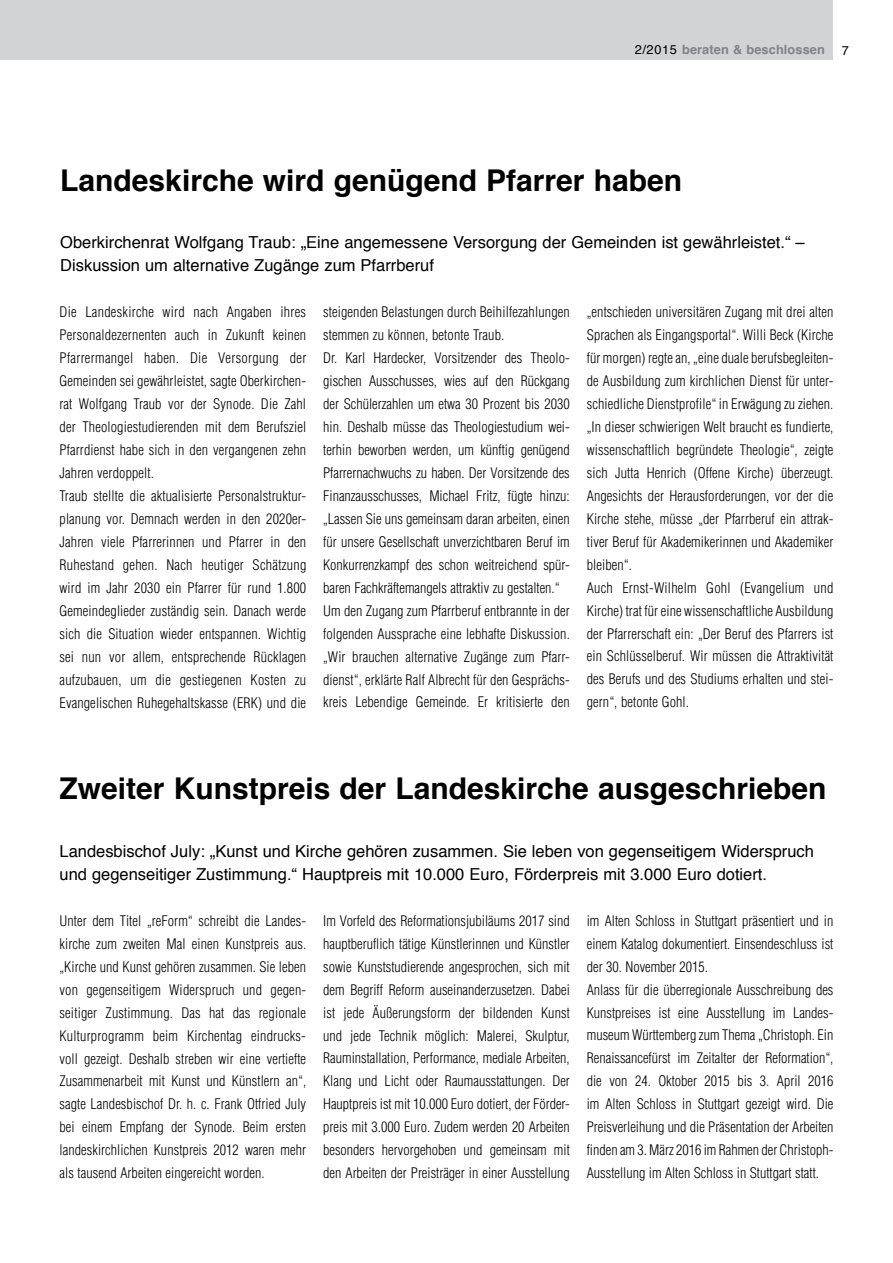
<style>
.page{position:relative;width:893px;height:1263px;background:#fff}
.page>*{position:absolute;margin:0;border:0;box-sizing:border-box;transform-origin:0 0}
.t1{font:700 30px "Helvetica";color:#000}
.t2{font:16.5px/23px "Helvetica";color:#000}
.t3{font:300 condensed 14.25px/23px "Helvetica LT Std";letter-spacing:.005em;color:#000}
.t4{font:700 12.75px "Helvetica";letter-spacing:.01em;color:#808285}
.t5{font:12.75px "Helvetica";color:#000}
.s1{font-weight:400;color:#000}
</style>
<div class="page">
<div style="left:0;top:0;width:833px;height:60px;background:#d1d3d4"></div>
<p class="t4" style="left:635px;top:39px;width:192px"><span class="s1">2/2015</span> beraten &amp; beschlossen</p>
<p class="t5" style="left:842px;top:40px;width:9px">7</p>
<h1 class="t1" style="left:60px;top:156px;width:623px">Landeskirche wird genügend Pfarrer haben</h1>
<p class="t2" style="left:60px;top:232px;width:746px">Oberkirchenrat Wolfgang Traub: „Eine angemessene Versorgung der Gemeinden ist gewährleistet.“ –<br>Diskussion um alternative Zugänge zum Pfarrberuf</p>
<p class="t3" style="left:60px;top:300px;width:248px">Die Landeskirche wird nach Angaben ihres Personaldezernenten auch in Zukunft keinen Pfarrermangel haben. Die Versorgung der Gemeinden sei gewährleistet, sagte Oberkirchen&shy;rat Wolfgang Traub vor der Synode. Die Zahl der Theologiestudierenden mit dem Berufsziel Pfarrdienst habe sich in den vergangenen zehn Jahren verdoppelt.<br>Traub stellte die aktualisierte Personalstruktur&shy;planung vor. Demnach werden in den 2020er-Jahren viele Pfarrerinnen und Pfarrer in den Ruhestand gehen. Nach heutiger Schätzung wird im Jahr 2030 ein Pfarrer für rund 1.800<br>Gemeindeglieder zuständig sein. Danach werde sich die Situation wieder entspannen. Wichtig sei nun vor allem, entsprechende Rücklagen aufzubauen, um die gestiegenen Kosten zu Evangelischen Ruhegehaltskasse (ERK) und die</p>
<p class="t3" style="left:323px;top:300px;width:248px">steigenden Belastungen durch Beihilfezahlungen stemmen zu können, betonte Traub.<br>Dr. Karl Hardecker, Vorsitzender des Theolo&shy;gischen Ausschusses, wies auf den Rückgang der Schülerzahlen um etwa 30 Prozent bis 2030 hin. Deshalb müsse das Theologiestudium wei&shy;terhin beworben werden, um künftig genügend Pfarrernachwuchs zu haben. Der Vorsitzende des Finanzausschusses, Michael Fritz, fügte hinzu: „Lassen Sie uns gemeinsam daran arbeiten, einen für unsere Gesellschaft unverzichtbaren Beruf im Konkurrenzkampf des schon weitreichend spür&shy;baren Fachkräftemangels attraktiv zu gestalten.“ Um den Zugang zum Pfarrberuf entbrannte in der folgenden Aussprache eine lebhafte Diskussion. „Wir brauchen alternative Zugänge zum Pfarr&shy;dienst“, erklärte Ralf Albrecht für den Gesprächs&shy;kreis Lebendige Gemeinde. Er kritisierte den</p>
<p class="t3" style="left:587px;top:300px;width:248px">„entschieden universitären Zugang mit drei alten Sprachen als Eingangsportal“. Willi Beck (Kirche für morgen) regte an, „eine duale berufsbegleiten&shy;de Ausbildung zum kirchlichen Dienst für unter&shy;schiedliche Dienstprofile“ in Erwägung zu ziehen. „In dieser schwierigen Welt braucht es fundierte, wissenschaftlich begründete Theologie“, zeigte sich Jutta Henrich (Offene Kirche) überzeugt.<br>Angesichts der Herausforderungen, vor der die Kirche stehe, müsse „der Pfarrberuf ein attrak&shy;tiver Beruf für Akademikerinnen und Akademiker bleiben“.<br>Auch Ernst-Wilhelm Gohl (Evangelium und Kirche) trat für eine wissenschaftliche Ausbildung der Pfarrerschaft ein: „Der Beruf des Pfarrers ist ein Schlüsselberuf. Wir müssen die Attraktivität des Berufs und des Studiums erhalten und stei&shy;gern“, betonte Gohl.</p>
<h1 class="t1" style="left:60px;top:765px;width:768px">Zweiter Kunstpreis der Landeskirche ausgeschrieben</h1>
<p class="t2" style="left:60px;top:840px;width:756px">Landesbischof July: „Kunst und Kirche gehören zusammen. Sie leben von gegenseitigem Widerspruch und gegenseitiger Zustimmung.“ Hauptpreis mit 10.000 Euro, Förderpreis mit 3.000 Euro dotiert.</p>
<p class="t3" style="left:60px;top:909px;width:248px;text-align:justify">Unter dem Titel „reForm“ schreibt die Landes&shy;kirche zum zweiten Mal einen Kunstpreis aus. „Kirche und Kunst gehören zusammen. Sie leben von gegenseitigem Widerspruch und gegen&shy;seitiger Zustimmung. Das hat das regionale Kulturprogramm beim Kirchentag eindrucks&shy;voll gezeigt. Deshalb streben wir eine vertiefte Zusammenarbeit mit Kunst und Künstlern an“, sagte Landesbischof Dr. h. c. Frank Otfried July bei einem Empfang der Synode. Beim ersten landeskirchlichen Kunstpreis 2012 waren mehr als tausend Arbeiten eingereicht worden.</p>
<p class="t3" style="left:323px;top:909px;width:248px;text-align:justify">Im Vorfeld des Reformationsjubiläums 2017 sind hauptberuflich tätige Künstlerinnen und Künstler sowie Kunststudierende angesprochen, sich mit dem Begriff Reform auseinanderzusetzen. Dabei ist jede Äußerungsform der bildenden Kunst und jede Technik möglich: Malerei, Skulptur, Rauminstallation, Performance, mediale Arbeiten, Klang und Licht oder Raumausstattungen. Der Hauptpreis ist mit 10.000 Euro dotiert, der Förder&shy;preis mit 3.000 Euro. Zudem werden 20 Arbeiten besonders hervorgehoben und gemeinsam mit den Arbeiten der Preisträger in einer Ausstellung</p>
<p class="t3" style="left:587px;top:909px;width:248px">im Alten Schloss in Stuttgart präsentiert und in einem Katalog dokumentiert. Einsendeschluss ist der 30. November 2015.<br>Anlass für die überregionale Ausschreibung des Kunstpreises ist eine Ausstellung im Landes&shy;museum Württemberg zum Thema „Christoph. Ein Renaissancefürst im Zeitalter der Reformation“, die von 24. Oktober 2015 bis 3. April 2016 im Alten Schloss in Stuttgart gezeigt wird. Die Preisverleihung und die Präsentation der Arbeiten finden am 3. März 2016 im Rahmen der Christoph-Ausstellung im Alten Schloss in Stuttgart statt.</p>
</div>
